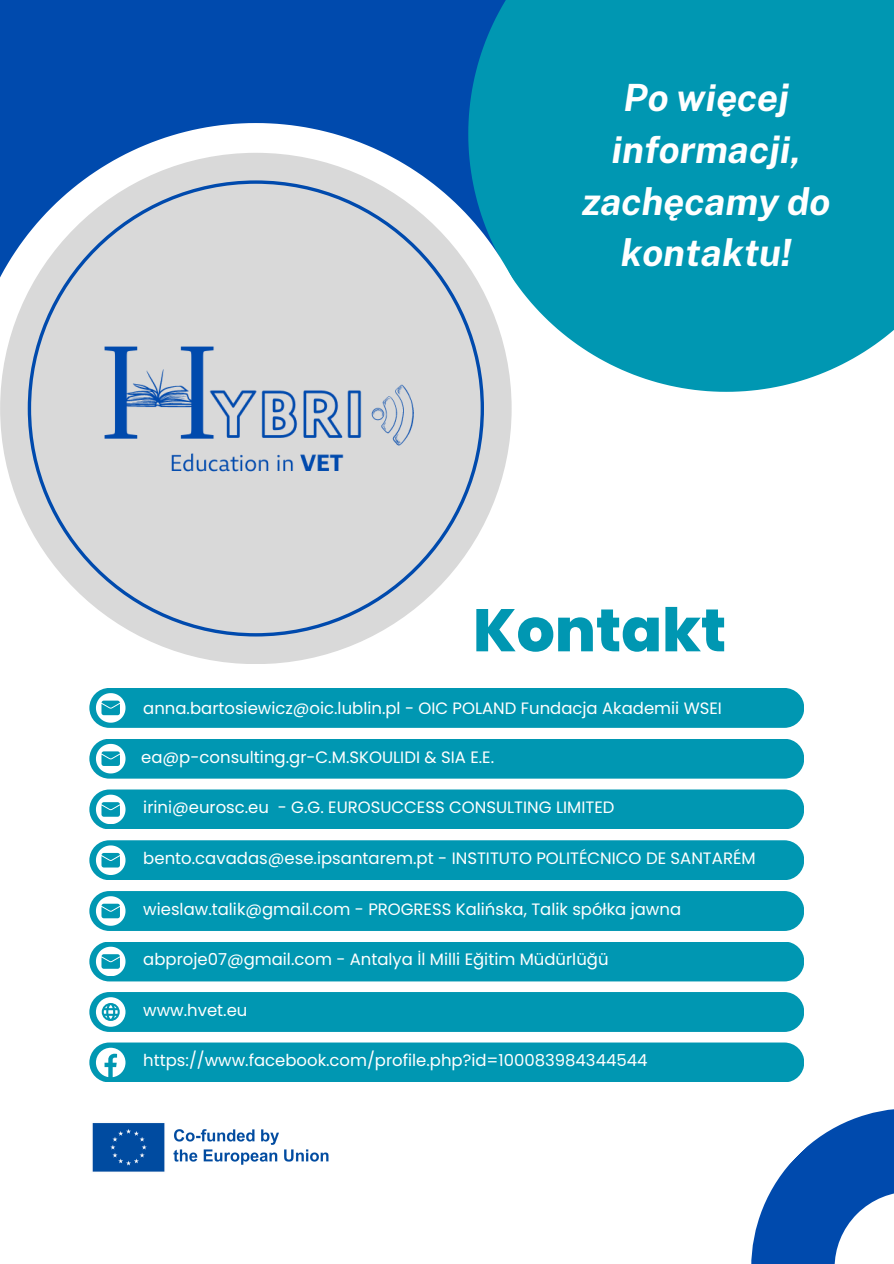
<style>
.page{position:relative;width:894px;height:1264px;background:#fff}
.page>*{position:absolute;margin:0;border:0;box-sizing:border-box;transform-origin:0 0}
.t1{font:800 60px "Poppins";color:#0097b2}
.t2{font:italic 700 37.5px/51.8px "Public Sans";color:#fff;text-align:center}
.t3{font:16.5px "Poppins";color:#fff}
</style>
<div class="page">
<div style="left:0;top:0;width:468px;height:123px;background:#004aad"></div>
<div style="left:468px;top:0;width:425px;height:391px;background:#0097b2"></div>
<svg style="left:0;top:123px;width:545px;height:574px"></svg>
<div style="left:0;top:153px;width:511px;height:511px;background:#d9d9d9;border-radius:50%"></div>
<svg style="left:28px;top:180px;width:455px;height:456px"></svg>
<svg style="left:751px;top:1045px;width:142px;height:218px"></svg>
<img style="left:97px;top:341px;width:323px;height:134px">
<div style="left:89px;top:891px;width:715px;height:40px;background:#0097b2;border-radius:20px"></div>
<div style="left:89px;top:941px;width:715px;height:40px;background:#0097b2;border-radius:20px"></div>
<div style="left:89px;top:992px;width:715px;height:39px;background:#0097b2;border-radius:20px"></div>
<div style="left:89px;top:1042px;width:715px;height:40px;background:#0097b2;border-radius:20px"></div>
<svg style="left:96px;top:946px;width:29px;height:30px"></svg>
<svg style="left:96px;top:997px;width:29px;height:29px"></svg>
<svg style="left:96px;top:1047px;width:29px;height:29px"></svg>
<img style="left:92px;top:1123px;width:237px;height:49px">
<svg style="left:96px;top:896px;width:29px;height:29px"></svg>
<div style="left:89px;top:840px;width:715px;height:40px;background:#0097b2;border-radius:20px"></div>
<svg style="left:96px;top:845px;width:29px;height:29px"></svg>
<div style="left:89px;top:789px;width:715px;height:40px;background:#0097b2;border-radius:20px"></div>
<svg style="left:96px;top:794px;width:29px;height:30px"></svg>
<div style="left:89px;top:738px;width:715px;height:40px;background:#0097b2;border-radius:20px"></div>
<svg style="left:96px;top:744px;width:29px;height:29px"></svg>
<div style="left:89px;top:688px;width:715px;height:40px;background:#0097b2;border-radius:20px"></div>
<svg style="left:96px;top:693px;width:29px;height:29px"></svg>
<p class="t2" style="left:582px;top:72px;width:250px">Po więcej informacji, zachęcamy do kontaktu!</p>
<h2 class="t1" style="left:473px;top:588px;width:254px">Kontakt</h2>
<p class="t3" style="left:143px;top:696px;width:580px">anna.bartosiewicz@oic.lublin.pl - OIC POLAND Fundacja Akademii WSEI</p>
<p class="t3" style="left:141px;top:746px;width:354px">ea@p-consulting.gr-C.M.SKOULIDI &amp; SIA E.E.</p>
<p class="t3" style="left:143px;top:796px;width:472px">irini@eurosc.eu - G.G. EUROSUCCESS CONSULTING LIMITED</p>
<p class="t3" style="left:143px;top:846px;width:613px">bento.cavadas@ese.ipsantarem.pt - INSTITUTO POLITÉCNICO DE SANTARÉM</p>
<p class="t3" style="left:143px;top:897px;width:539px">wieslaw.talik@gmail.com - PROGRESS Kalińska, Talik spółka jawna</p>
<p class="t3" style="left:143px;top:948px;width:466px">abproje07@gmail.com - Antalya İl Milli Eğitim Müdürlüğü</p>
<h1 class="t3" style="left:143px;top:998px;width:106px">www.hvet.eu</h1>
<p class="t3" style="left:143px;top:1049px;width:505px">https://www.facebook.com/profile.php?id=100083984344544</p>
</div>
